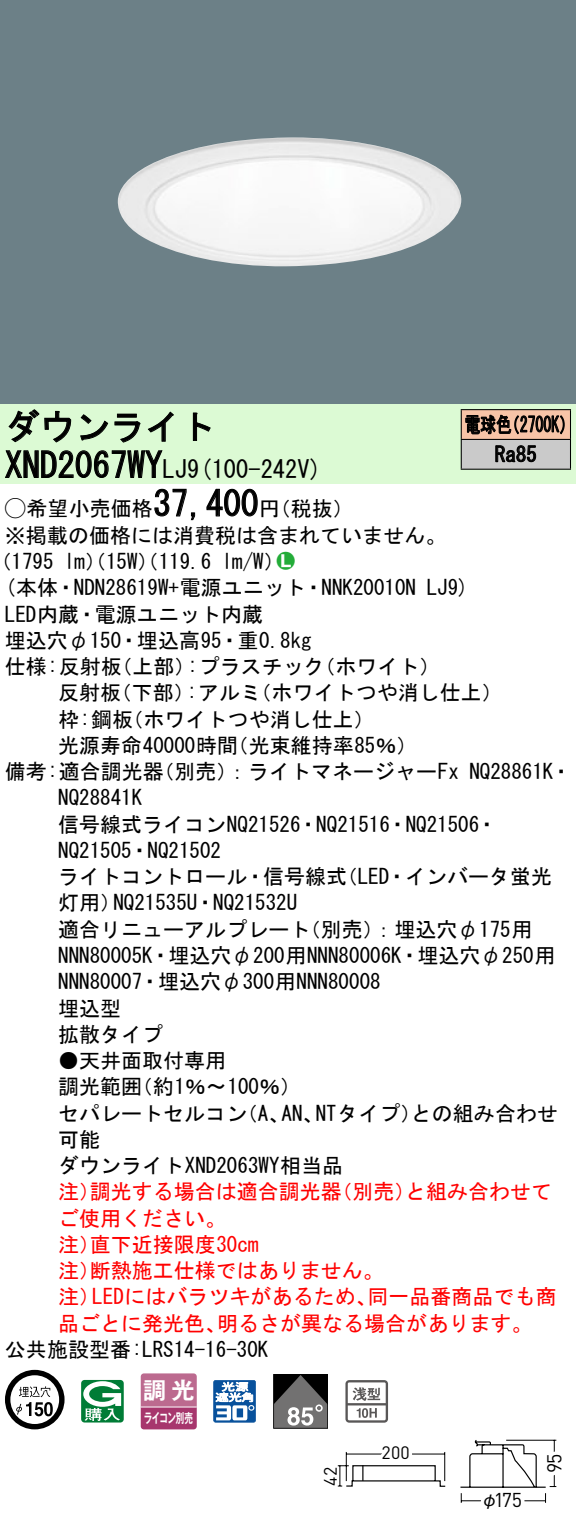
<style>
.page{position:relative;width:576px;height:1526px;background:#fff}
.page>*{position:absolute;margin:0;border:0;box-sizing:border-box;transform-origin:0 0}
.t1{font:35px "MS Gothic";color:#000}
.t2{font:24.5px "MS Gothic";color:#000}
.t3{font:23.1px "Gothic MB101 Pro De Bold 90 pv RKSJ H";color:#fff}
.t4{font:21px/26.2px "MS Gothic";color:#000}
.t5{font:21px/26.2px "MS Gothic";color:#f00}
.t6{font:21px/29.8px "MS Gothic";color:#000;scale:.75 1}
.t7{font:21px "Ford Classification 1";color:#23ac38}
.t8{font:19.95px "DINOT";color:#000}
.t9{font:17.85px "DINOT";color:#000}
.t10{font:17.5px "Gothic BBB Pro Medium 90 pv RKSJ H";color:#000}
.t11{font:13.3px "Gothic MB101 Pro De Bold 90 pv RKSJ H";letter-spacing:-.05em;color:#fff;scale:.65 1}
.s1{font-size:24.5px}
.s2{font-family:"Ford Classification 1"}
.s3{color:#fff}
</style>
<div class="page">
<div style="left:0;top:0;width:575px;height:404px;background:#6c8087"></div>
<img style="left:117px;top:137px;width:345px;height:130px">
<div style="left:0;top:404px;width:575px;height:79px;background:#dcfad4"></div>
<svg style="left:8px;top:409px;width:64px;height:34px"></svg>
<svg style="left:80px;top:413px;width:60px;height:30px"></svg>
<svg style="left:147px;top:411px;width:26px;height:31px"></svg>
<svg style="left:192px;top:412px;width:19px;height:29px"></svg>
<svg style="left:5px;top:450px;width:158px;height:28px"></svg>
<svg style="left:154px;top:488px;width:42px;height:32px"></svg>
<svg style="left:206px;top:488px;width:52px;height:29px"></svg>
<svg style="left:5px;top:1369px;width:59px;height:60px"></svg>
<svg style="left:44px;top:1401px;width:9px;height:15px"></svg>
<svg style="left:81px;top:1379px;width:43px;height:43px"></svg>
<svg style="left:140px;top:1373px;width:56px;height:56px;background:#b65a85"></svg>
<hr style="left:141px;top:1406px;width:55px;height:1px;background:#fff">
<svg style="left:213px;top:1380px;width:43px;height:42px"></svg>
<svg style="left:273px;top:1374px;width:55px;height:54px;background:#5c5c5c"></svg>
<svg style="left:345px;top:1380px;width:43px;height:42px"></svg>
<div style="left:461px;top:409px;width:109px;height:30px;background:#f7c4a7"></div>
<div style="left:461px;top:439px;width:109px;height:30px;background:#cacaca"></div>
<hr style="left:460px;top:409px;width:110px;height:1px;background:#000">
<hr style="left:569px;top:410px;width:2px;height:29px;background:#000">
<hr style="left:460px;top:439px;width:110px;height:1px;background:#000">
<hr style="left:569px;top:440px;width:2px;height:28px;background:#000">
<hr style="left:460px;top:468px;width:110px;height:2px;background:#000">
<svg style="left:460px;top:410px;width:104px;height:58px"></svg>
<svg style="left:460px;top:1439px;width:97px;height:64px"></svg>
<svg style="left:337px;top:1452px;width:109px;height:35px"></svg>
<h1 class="t1" style="left:5px;top:409px;width:212px">ダウンライト</h1>
<p class="t2" style="left:187px;top:456px;width:136px">(9 100-242 (V</p>
<h1 class="t1" style="left:5px;top:447px;width:184px">XND2067WY<span class="s1">LJ</span></h1>
<h1 class="t1" style="left:153px;top:486px;width:106px">37,400</h1>
<p class="t4" style="left:5px;top:495px;width:442px"><span class="s2">A</span>希望小売価格<br>※掲載の価格には消費税は含まれていません。</p>
<p class="t7" style="left:277px;top:550px;width:19px">2<span class="s3">7</span></p>
<p class="t4" style="left:259px;top:495px;width:96px">（円税抜(</p>
<p class="t4" style="left:222px;top:548px;width:64px">l m (W/</p>
<p class="t4" style="left:-9px;top:548px;width:65px">（1795</p>
<p class="t4" style="left:64px;top:548px;width:149px">lm）（15 ）（W 119.6</p>
<p class="t6" style="left:494px;top:409px;width:57px;text-indent:-30px">電球色<br>Ra85</p>
<p class="t6" style="left:504px;top:409px;width:96px">（2700 (K</p>
<p class="t4" style="left:5px;top:574px;width:412px">(本体・NDN28619 +W 電源ユニット・NNK20010N</p>
<p class="t4" style="left:5px;top:600px;width:259px">LED内蔵・電源ユニット内蔵</p>
<p class="t4" style="left:5px;top:627px;width:308px">埋込穴φ150・埋込高95・重0.8kg</p>
<p class="t4" style="left:314px;top:653px;width:127px">（ホワイト(</p>
<p class="t4" style="left:426px;top:574px;width:44px">LJ (9</p>
<p class="t4" style="left:187px;top:653px;width:139px">:プラスチック</p>
<p class="t4" style="left:5px;top:653px;width:118px">仕様:反射板</p>
<p class="t4" style="left:111px;top:653px;width:85px">（上部）</p>
<p class="t4" style="left:58px;top:679px;width:65px">反射板</p>
<p class="t4" style="left:111px;top:679px;width:85px">（下部）</p>
<p class="t4" style="left:187px;top:679px;width:76px">:アルミ</p>
<p class="t4" style="left:250px;top:679px;width:253px">（ホワイトつや消し仕上(</p>
<p class="t4" style="left:58px;top:705px;width:76px">枠:鋼板</p>
<p class="t4" style="left:122px;top:705px;width:254px">（ホワイトつや消し仕上(</p>
<p class="t4" style="left:58px;top:732px;width:181px">光源寿命40000時間</p>
<p class="t4" style="left:227px;top:732px;width:191px">（光束維持率85％(</p>
<p class="t4" style="left:153px;top:758px;width:307px">（別売：）ライトマネージャーFx</p>
<p class="t4" style="left:5px;top:758px;width:160px">備考:適合調光器</p>
<p class="t4" style="left:58px;top:784px;width:85px">NQ28841K</p>
<p class="t4" style="left:58px;top:810px;width:441px">信号線式ライコンNQ21526・NQ21516・NQ21506・</p>
<p class="t4" style="left:58px;top:837px;width:164px">NQ21505・NQ21502</p>
<p class="t4" style="left:336px;top:863px;width:217px">（LED・インバータ蛍光</p>
<p class="t4" style="left:469px;top:758px;width:104px">NQ28861 ・K</p>
<p class="t4" style="left:58px;top:863px;width:290px;text-align:center">ライトコントロール・信号線式<br>NQ21535 ・U NQ21532U</p>
<p class="t4" style="left:58px;top:889px;width:64px">灯用）</p>
<p class="t4" style="left:58px;top:915px;width:498px">適合リニューアルプレート<br>NNN80005 ・K 埋込穴φ200用NNN80006 ・K 埋込穴φ250用<br>NNN80007・埋込穴φ300用NNN80008<br>埋込型<br>拡散タイプ</p>
<p class="t4" style="left:132px;top:1047px;width:171px;text-indent:-73px">●天井面取付専用<br>（約1％〜100％(</p>
<p class="t4" style="left:300px;top:915px;width:234px">（別売：）埋込穴φ175用</p>
<p class="t4" style="left:58px;top:1073px;width:85px">調光範囲</p>
<p class="t4" style="left:315px;top:1099px;width:107px">NTタイプ）</p>
<p class="t4" style="left:411px;top:1099px;width:148px">との組み合わせ</p>
<p class="t4" style="left:58px;top:1099px;width:286px">セパレートセルコン<br>可能<br>ダウンライトXND2063WY相当品</p>
<p class="t4" style="left:237px;top:1099px;width:54px">（、A</p>
<p class="t4" style="left:281px;top:1099px;width:43px">AN、</p>
<p class="t5" style="left:90px;top:1178px;width:253px">調光する場合は適合調光器</p>
<p class="t5" style="left:331px;top:1178px;width:85px">（別売）</p>
<p class="t5" style="left:405px;top:1178px;width:148px">と組み合わせて</p>
<p class="t5" style="left:58px;top:1178px;width:43px">注）</p>
<p class="t5" style="left:58px;top:1204px;width:169px">ご使用ください。</p>
<p class="t5" style="left:90px;top:1230px;width:170px">直下近接限度30cm</p>
<p class="t5" style="left:90px;top:1230px;width:295px;text-indent:-32px">注）<br>断熱施工仕様ではありません。</p>
<p class="t5" style="left:58px;top:1257px;width:43px">注）</p>
<p class="t5" style="left:92px;top:1283px;width:286px">LEDにはバラツキがあるため、</p>
<p class="t5" style="left:367px;top:1283px;width:190px">同一品番商品でも商</p>
<p class="t5" style="left:58px;top:1283px;width:43px">注）</p>
<p class="t5" style="left:58px;top:1309px;width:169px">品ごとに発光色、</p>
<p class="t4" style="left:5px;top:1335px;width:265px">公共施設型番:LRS14-16-30K</p>
<p class="t5" style="left:217px;top:1309px;width:317px">明るさが異なる場合があります。</p>
<p class="t3" style="left:143px;top:1370px;width:53px">調光</p>
<p class="t11" style="left:144px;top:1406px;width:77px">ライコン別売</p>
<p class="t9" style="left:318px;top:1485px;width:20px;rotate:-90deg">42</p>
<p class="t9" style="left:381px;top:1440px;width:30px">200</p>
<p class="t8" style="left:493px;top:1485px;width:30px">175</p>
<p class="t10" style="left:480px;top:1484px;width:19px">φ</p>
<p class="t8" style="left:540px;top:1472px;width:21px;rotate:-90deg">95</p>
</div>
